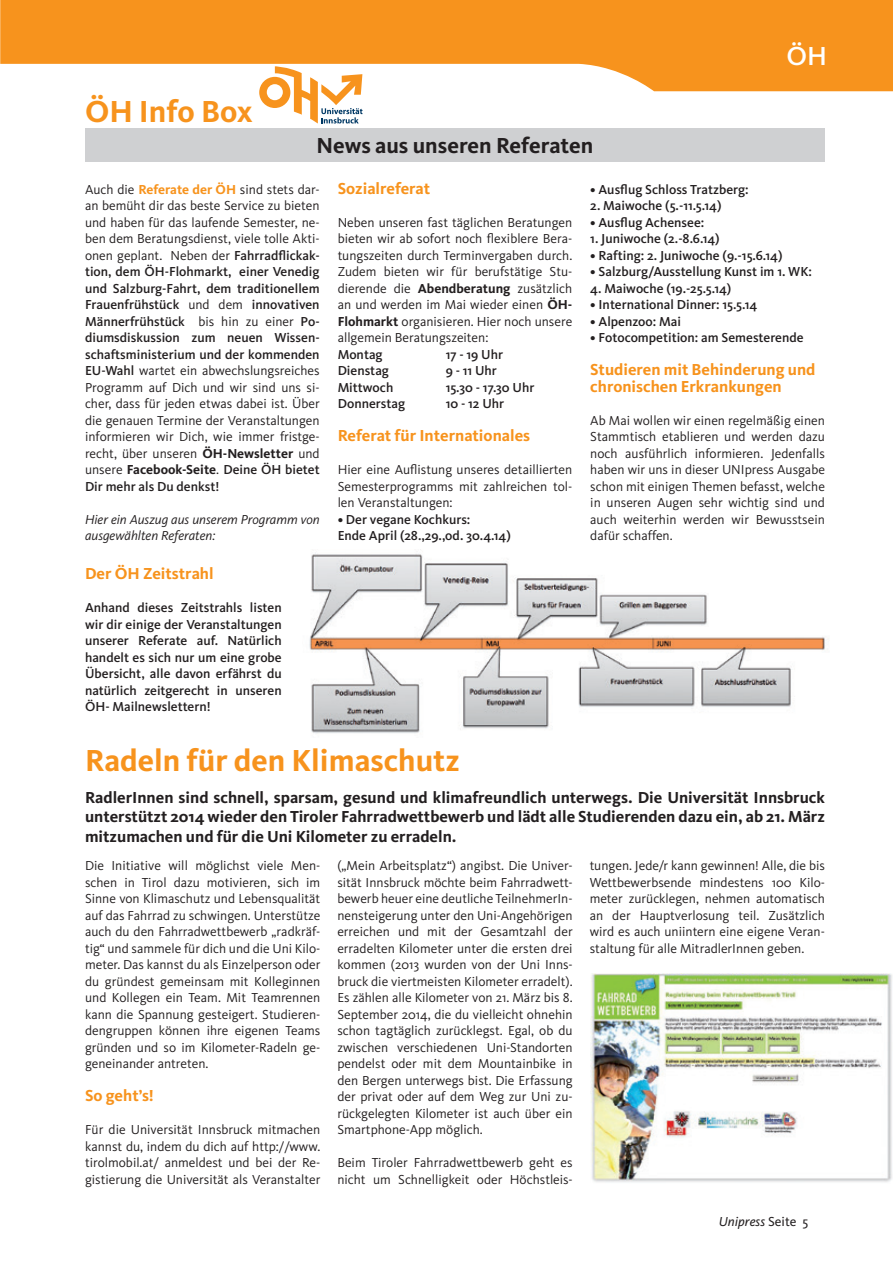
<style>
.page{position:relative;width:893px;height:1263px;background:#fff}
.page>*{position:absolute;margin:0;border:0;box-sizing:border-box;transform-origin:0 0}
.t1{font:700 31.5px "Kievit";color:#f7931d}
.t2{font:500 27px "Kievit";color:#fff}
.t3{font:700 22.5px "Kievit";color:#231f20}
.t4{font:700 16.5px/19.5px "Kievit";color:#231f20;text-align:justify}
.t5{font:700 16.5px/16.5px "Kievit";color:#f7931d}
.t6{font:13.5px/16.5px "Kievit";color:#231f20;text-align:justify}
.t7{font:500 13.5px/16.5px "Kievit";color:#231f20;text-align:justify}
.t8{font:italic 13.5px/16.5px "Kievit";color:#231f20}
.t9{font:italic 13.5px "Kievit";color:#231f20}
.s1{font-weight:700;color:#f7931d}
.s2{font-weight:500}
.s3{font-weight:700}
.s4{font-style:normal}
</style>
<div class="page">
<svg style="left:0;top:0;width:893px;height:91px;fill:#f7931d"></svg>
<svg style="left:259px;top:66px;width:103px;height:57px"></svg>
<div style="left:85px;top:128px;width:740px;height:33px;background:#cfd0d2"></div>
<img style="left:590px;top:973px;width:302px;height:209px">
<img style="left:309px;top:549px;width:520px;height:185px">
<h1 class="t1" style="left:85px;top:92px;width:169px">ÖH Info Box</h1>
<h2 class="t2" style="left:786px;top:40px;width:42px">ÖH</h2>
<h3 class="t3" style="left:317px;top:132px;width:278px">News aus unseren Referaten</h3>
<p class="t6" style="left:85px;top:181px;width:236px">Auch die <span class="s1">Referate der ÖH</span> sind stets dar&shy;an bemüht dir das beste Service zu bieten und haben für das laufende Semester, ne&shy;ben dem Beratungsdienst, viele tolle Akti&shy;onen geplant. Neben der <span class="s2">Fahrradflickak&shy;tion, dem ÖH-Flohmarkt, einer Venedig und Salzburg-Fahrt, dem traditionellem Frauenfrühstück</span> und dem <span class="s2">innovativen Männerfrühstück</span> bis hin zu einer <span class="s2">Po&shy;diumsdiskussion zum neuen Wissen&shy;schaftsministerium und der kommenden EU-Wahl</span> wartet ein abwechslungsreiches Programm auf Dich und wir sind uns si&shy;cher, dass für jeden etwas dabei ist. Über die genauen Termine der Veranstaltungen informieren wir Dich, wie immer fristge&shy;recht, über unseren <span class="s3">ÖH-Newsletter</span> und unsere <span class="s3">Facebook-Seite</span>. <span class="s2">Deine ÖH bietet Dir mehr als Du denkst!</span></p>
<p class="t8" style="left:85px;top:511px;width:236px">Hier ein Auszug aus unserem Programm von ausgewählten Referaten:</p>
<p class="t5" style="left:338px;top:180px;width:94px">Sozialreferat</p>
<p class="t6" style="left:338px;top:214px;width:236px">Neben unseren fast täglichen Beratungen bieten wir ab sofort noch flexiblere Bera&shy;tungszeiten durch Terminvergaben durch.<br>Zudem bieten wir für berufstätige Stu&shy;dierende die <span class="s3">Abendberatung</span> zusätzlich an und werden im Mai wieder einen <span class="s3">ÖH-Flohmarkt</span> organisieren. Hier noch unsere allgemein Beratungszeiten:</p>
<p class="t7" style="left:338px;top:346px;width:47px">Montag</p>
<p class="t7" style="left:446px;top:346px;width:59px">17 - 19 Uhr</p>
<p class="t7" style="left:338px;top:362px;width:53px">Dienstag</p>
<p class="t7" style="left:446px;top:362px;width:53px">9 - 11 Uhr</p>
<p class="t7" style="left:338px;top:379px;width:57px">Mittwoch</p>
<p class="t7" style="left:446px;top:379px;width:90px">15.30 - 17.30 Uhr</p>
<p class="t7" style="left:338px;top:395px;width:69px">Donnerstag</p>
<p class="t7" style="left:446px;top:395px;width:60px">10 - 12 Uhr</p>
<p class="t5" style="left:338px;top:427px;width:194px">Referat für Internationales</p>
<p class="t6" style="left:338px;top:461px;width:236px">Hier eine Auflistung unseres detaillierten Semesterprogramms mit zahlreichen tol&shy;len Veranstaltungen:</p>
<p class="t7" style="left:338px;top:511px;width:175px">• Der vegane Kochkurs:<br>Ende April (28.,29.,od. 30.4.14)</p>
<p class="t7" style="left:590px;top:181px;width:160px">• Ausflug Schloss Tratzberg:</p>
<p class="t7" style="left:590px;top:197px;width:133px">2. Maiwoche (5.-11.5.14)</p>
<p class="t7" style="left:590px;top:214px;width:116px">• Ausflug Achensee:</p>
<p class="t7" style="left:590px;top:230px;width:131px">1. Juniwoche (2.-8.6.14)</p>
<p class="t7" style="left:590px;top:247px;width:194px">• Rafting: 2. Juniwoche (9.-15.6.14)</p>
<p class="t7" style="left:590px;top:263px;width:223px">• Salzburg/Ausstellung Kunst im 1. WK:</p>
<p class="t7" style="left:590px;top:280px;width:143px">4. Maiwoche (19.-25.5.14)</p>
<p class="t7" style="left:590px;top:296px;width:169px">• International Dinner: 15.5.14</p>
<p class="t7" style="left:590px;top:313px;width:92px">• Alpenzoo: Mai</p>
<p class="t7" style="left:590px;top:329px;width:215px">• Fotocompetition: am Semesterende</p>
<p class="t5" style="left:590px;top:361px;width:227px">Studieren mit Behinderung und chronischen Erkrankungen</p>
<p class="t6" style="left:590px;top:412px;width:236px">Ab Mai wollen wir einen regelmäßig einen Stammtisch etablieren und werden dazu noch ausführlich informieren. Jedenfalls haben wir uns in dieser UNIpress Ausgabe schon mit einigen Themen befasst, welche in unseren Augen sehr wichtig sind und auch weiterhin werden wir Bewusstsein dafür schaffen.</p>
<p class="t5" style="left:85px;top:565px;width:130px">Der ÖH Zeitstrahl</p>
<p class="t7" style="left:85px;top:599px;width:198px">Anhand dieses Zeitstrahls listen wir dir einige der Veranstaltungen unserer Referate auf. Natürlich handelt es sich nur um eine grobe Übersicht, alle davon erfährst du natürlich zeitgerecht in unseren ÖH- Mailnewslettern!</p>
<h1 class="t1" style="left:85px;top:742px;width:376px">Radeln für den Klimaschutz</h1>
<p class="t4" style="left:85px;top:787px;width:741px">RadlerInnen sind schnell, sparsam, gesund und klimafreundlich unterwegs. Die Universität Innsbruck unterstützt 2014 wieder den Tiroler Fahrradwettbewerb und lädt alle Studierenden dazu ein, ab 21. März mitzumachen und für die Uni Kilometer zu erradeln.</p>
<p class="t6" style="left:85px;top:857px;width:237px">Die Initiative will möglichst viele Men&shy;schen in Tirol dazu motivieren, sich im Sinne von Klimaschutz und Lebensqualität auf das Fahrrad zu schwingen. Unterstütze auch du den Fahrradwettbewerb „radkräf&shy;tig“ und sammele für dich und die Uni Kilo&shy;meter. Das kannst du als Einzelperson oder du gründest gemeinsam mit Kolleginnen und Kollegen ein Team. Mit Teamrennen kann die Spannung gesteigert. Studieren&shy;dengruppen können ihre eigenen Teams gründen und so im Kilometer-Radeln ge&shy;geneinander antreten.</p>
<p class="t5" style="left:85px;top:1087px;width:70px">So geht’s!</p>
<p class="t6" style="left:85px;top:1121px;width:237px">Für die Universität Innsbruck mitmachen kannst du, indem du dich auf http://www. tirolmobil.at/ anmeldest und bei der Re&shy;gistierung die Universität als Veranstalter</p>
<p class="t6" style="left:337px;top:857px;width:237px">(„Mein Arbeitsplatz“) angibst. Die Univer&shy;sität Innsbruck möchte beim Fahrradwett&shy;bewerb heuer eine deutliche TeilnehmerIn&shy;nensteigerung unter den Uni-Angehörigen erreichen und mit der Gesamtzahl der erradelten Kilometer unter die ersten drei kommen (2013 wurden von der Uni Inns&shy;bruck die viertmeisten Kilometer erradelt).<br>Es zählen alle Kilometer von 21. März bis 8.<br>September 2014, die du vielleicht ohnehin schon tagtäglich zurücklegst. Egal, ob du zwischen verschiedenen Uni-Standorten pendelst oder mit dem Mountainbike in den Bergen unterwegs bist. Die Erfassung der privat oder auf dem Weg zur Uni zu&shy;rückgelegten Kilometer ist auch über ein Smartphone-App möglich.</p>
<p class="t6" style="left:337px;top:1154px;width:237px">Beim Tiroler Fahrradwettbewerb geht es nicht um Schnelligkeit oder Höchstleis-</p>
<p class="t6" style="left:590px;top:857px;width:237px">tungen. Jede/r kann gewinnen! Alle, die bis Wettbewerbsende mindestens 100 Kilo&shy;meter zurücklegen, nehmen automatisch an der Hauptverlosung teil. Zusätzlich wird es auch uniintern eine eigene Veran&shy;staltung für alle MitradlerInnen geben.</p>
<p class="t9" style="left:719px;top:1213px;width:91px">Unipress <span class="s4">Seite 5</span></p>
</div>
